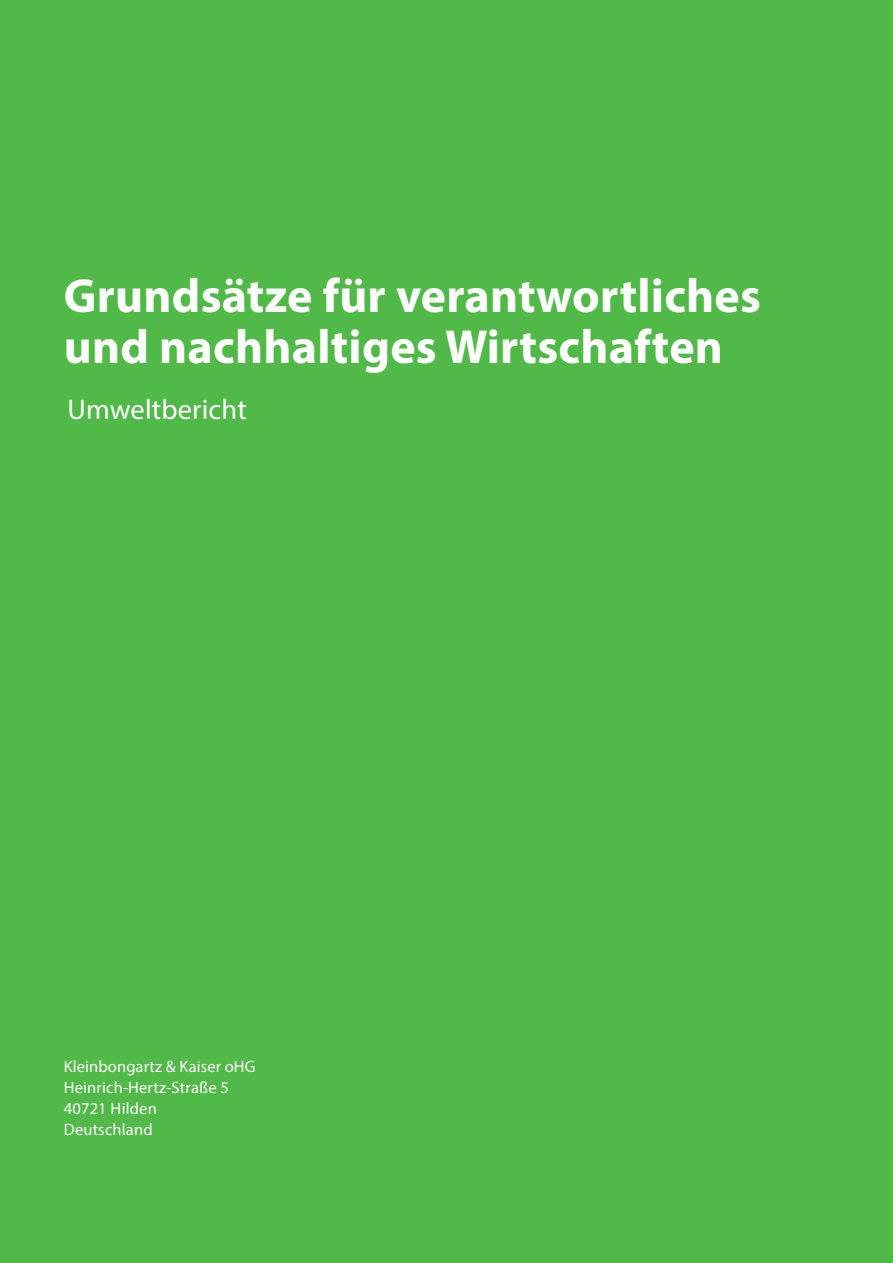
<style>
.page{position:relative;width:893px;height:1263px;background:#51b948}
.page>*{position:absolute;margin:0;border:0;box-sizing:border-box;transform-origin:0 0}
.t1{font:700 48px/51px "Myriad Pro";letter-spacing:.005em;color:#fff}
.t2{font:28.5px "Myriad Pro";letter-spacing:.005em;color:#fff}
.t3{font:16.5px/21px "Myriad Pro";letter-spacing:.01em;color:#fff}
</style>
<div class="page">
<h1 class="t1" style="left:64px;top:269px;width:699px">Grundsätze für verantwortliches und nachhaltiges Wirtschaften</h1>
<h2 class="t2" style="left:68px;top:392px;width:181px">Umweltbericht</h2>
<p class="t3" style="left:64px;top:1056px;width:193px">Kleinbongartz &amp; Kaiser oHG<br>Heinrich-Hertz-Straße 5<br>40721 Hilden<br>Deutschland</p>
</div>
